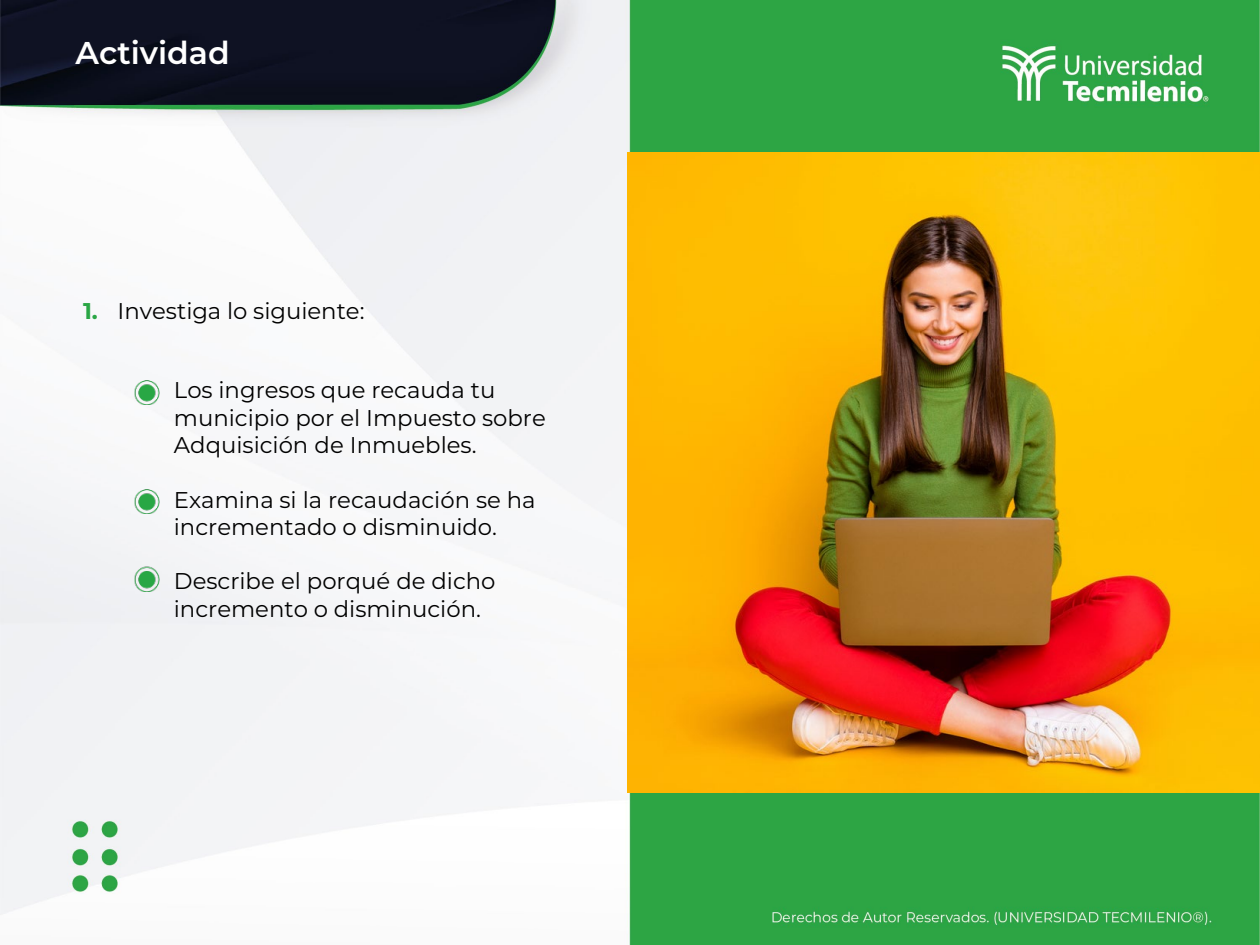
<style>
.page{position:relative;width:1260px;height:945px;background:#fff}
.page>*{position:absolute;margin:0;border:0;box-sizing:border-box;transform-origin:0 0}
.t1{font:600 31.5px "Montserrat";color:#fff}
.t2{font:22.75px/27.3px "Montserrat";color:#000}
.t3{font:700 22.75px "Montserrat";color:#2aa645}
</style>
<div class="page">
<img style="left:0;top:0;width:1260px;height:945px">
<img style="left:628px;top:152px;width:632px;height:641px">
<img style="left:93px;top:359px;width:81px;height:46px">
<img style="left:93px;top:467px;width:81px;height:46px">
<img style="left:93px;top:545px;width:81px;height:46px">
<h1 class="t1" style="left:76px;top:31px;width:156px">Actividad</h1>
<p class="t3" style="left:83px;top:295px;width:16px">1.</p>
<p class="t2" style="left:118px;top:297px;width:248px">Investiga lo siguiente:</p>
<p class="t2" style="left:174px;top:376px;width:373px">Los ingresos que recauda tu municipio por el Impuesto sobre<br>Adquisición de Inmuebles.</p>
<p class="t2" style="left:174px;top:485px;width:363px">Examina si la recaudación se ha</p>
<p class="t2" style="left:174px;top:512px;width:325px">incrementado o disminuido.</p>
<p class="t2" style="left:174px;top:567px;width:323px">Describe el porqué de dicho incremento o disminución.</p>
</div>
